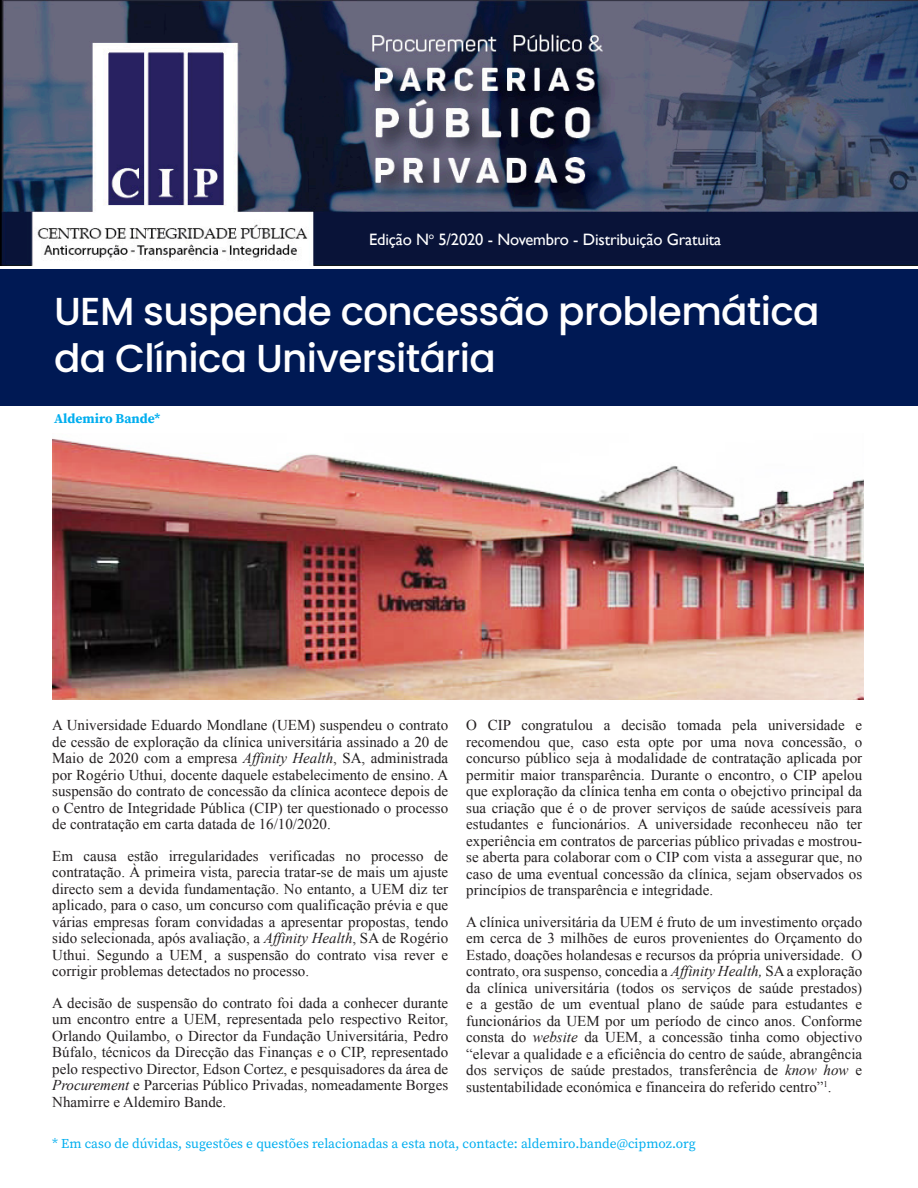
<style>
.page{position:relative;width:918px;height:1188px;background:#fff}
.page>*{position:absolute;margin:0;border:0;box-sizing:border-box;transform-origin:0 0}
.t1{font:500 39px/46.8px "Poppins";letter-spacing:-.015em;color:#fff}
.Texto_1{font:16.5px "Gill Sans";letter-spacing:-.01em;color:#fff}
.t2{font:15px/16.5px "Times New Roman";color:#231f20;text-align:justify}
.t3{font:13.5px "Source Serif Variable";color:#00aeef}
.t4{font:13.5px "Source Serif Variable";letter-spacing:.02em;color:#00aeef}
.s1{font-style:italic}
</style>
<div class="page">
<img style="left:0;top:0;width:918px;height:266px">
<div style="left:0;top:269px;width:918px;height:137px;background:#001954"></div>
<img style="left:52px;top:438px;width:812px;height:262px">
<p class="Texto_1" style="left:369px;top:229px;width:354px">Edição N<sup>o</sup> 5/2020 - Novembro - Distribuição Gratuita</p>
<p class="t1" style="left:54px;top:288px;width:767px">UEM suspende concessão problemática da Clínica Universitária</p>
<p class="t4" style="left:54px;top:410px;width:108px">Aldemiro Bande*</p>
<p class="t2" style="left:52px;top:717px;width:398px">A Universidade Eduardo Mondlane (UEM) suspendeu o contrato de cessão de exploração da clínica universitária assinado a 20 de Maio de 2020 com a empresa <span class="s1">Affinity Health</span>, SA, administrada por Rogério Uthui, docente daquele estabelecimento de ensino. A suspensão do contrato de concessão da clínica acontece depois de o Centro de Integridade Pública (CIP) ter questionado o processo de contratação em carta datada de 16/10/2020.</p>
<p class="t2" style="left:52px;top:847px;width:398px">Em causa estão irregularidades verificadas no processo de contratação. À primeira vista, parecia tratar-se de mais um ajuste directo sem a devida fundamentação. No entanto, a UEM diz ter aplicado, para o caso, um concurso com qualificação prévia e que várias empresas foram convidadas a apresentar propostas, tendo sido selecionada, após avaliação, a <span class="s1">Affinity Health</span>, SA de Rogério Uthui. Segundo a UEM¸ a suspensão do contrato visa rever e corrigir problemas detectados no processo.</p>
<p class="t2" style="left:52px;top:994px;width:398px">A decisão de suspensão do contrato foi dada a conhecer durante um encontro entre a UEM, representada pelo respectivo Reitor, Orlando Quilambo, o Director da Fundação Universitária, Pedro Búfalo, técnicos da Direcção das Finanças e o CIP, representado pelo respectivo Director, Edson Cortez, e pesquisadores da área de <span class="s1">Procurement</span> e Parcerias Público Privadas, nomeadamente Borges Nhamirre e Aldemiro Bande.</p>
<p class="t2" style="left:466px;top:717px;width:398px">O CIP congratulou a decisão tomada pela universidade e recomendou que, caso esta opte por uma nova concessão, o concurso público seja à modalidade de contratação aplicada por permitir maior transparência. Durante o encontro, o CIP apelou que exploração da clínica tenha em conta o obejctivo principal da sua criação que é o de prover serviços de saúde acessíveis para estudantes e funcionários. A universidade reconheceu não ter experiência em contratos de parcerias público privadas e mostrou&shy;se aberta para colaborar com o CIP com vista a assegurar que, no caso de uma eventual concessão da clínica, sejam observados os princípios de transparência e integridade.</p>
<p class="t2" style="left:466px;top:913px;width:398px">A clínica universitária da UEM é fruto de um investimento orçado em cerca de 3 milhões de euros provenientes do Orçamento do Estado, doações holandesas e recursos da própria universidade. O contrato, ora suspenso, concedia a <span class="s1">Affinity Health,</span> SA a exploração da clínica universitária (todos os serviços de saúde prestados) e a gestão de um eventual plano de saúde para estudantes e funcionários da UEM por um período de cinco anos. Conforme consta do <span class="s1">website</span> da UEM, a concessão tinha como objectivo “elevar a qualidade e a eficiência do centro de saúde, abrangência dos serviços de saúde prestados, transferência de <span class="s1">know how</span> e sustentabilidade económica e financeira do referido centro”<sup>1</sup>.</p>
<p class="t3" style="left:52px;top:1134px;width:645px">* Em caso de dúvidas, sugestões e questões relacionadas a esta nota, contacte: aldemiro.bande@cipmoz.org</p>
</div>
